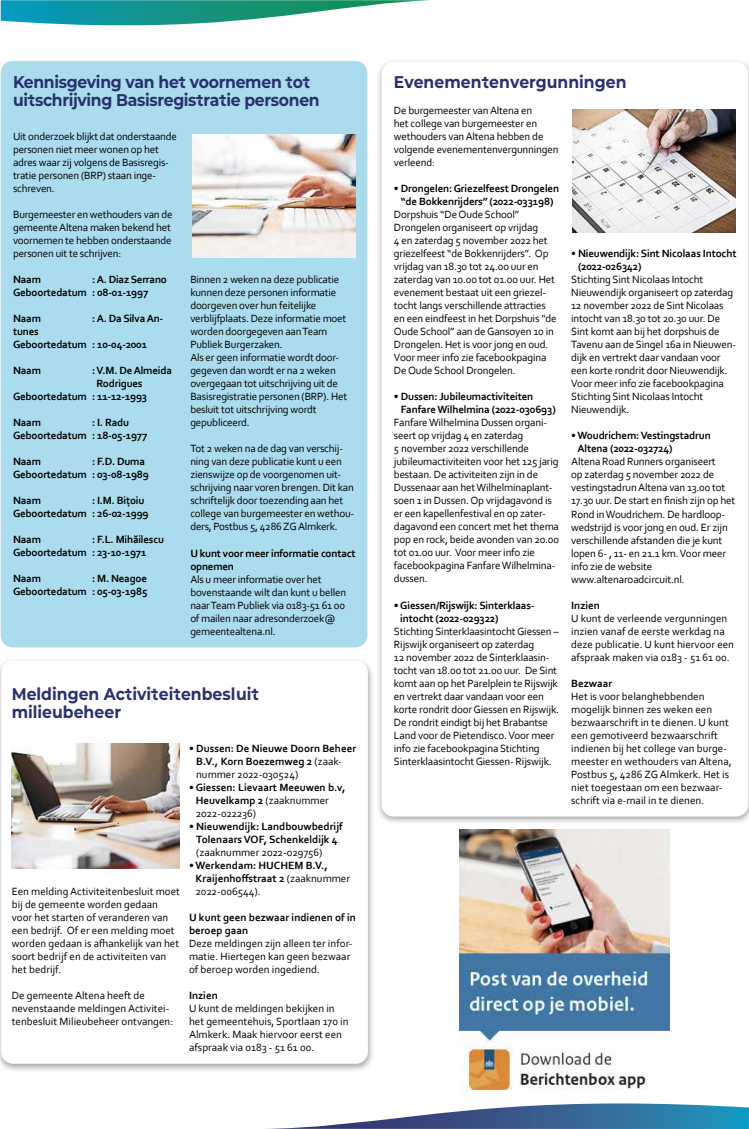
<style>
.page{position:relative;width:749px;height:1129px;background:#fff}
.page>*{position:absolute;margin:0;border:0;box-sizing:border-box;transform-origin:0 0}
.t1{font:700 17px/18px "Mont Altena";letter-spacing:-.01em;color:#29316d}
.t2{font:11px/13px "Corbel";letter-spacing:-.015em;color:#000}
.t3{font:700 11px/13px "Corbel";letter-spacing:-.015em;color:#000}
.s1{font-weight:400}
</style>
<div class="page">
<svg style="left:1px;top:0;width:430px;height:25px"></svg>
<svg style="left:293px;top:1103px;width:455px;height:25px"></svg>
<div style="left:376px;top:59px;width:372px;height:766px;background:#000;opacity:.34"></div>
<div style="left:381px;top:62px;width:367px;height:754px;background:#fff;border-radius:12px"></div>
<img style="left:572px;top:110px;width:163px;height:123px">
<div style="left:1px;top:61px;width:366px;height:586px;background:#abdcee;border-radius:12px"></div>
<img style="left:192px;top:134px;width:163px;height:123px">
<div style="left:0;top:657px;width:374px;height:415px;background:#000;opacity:.34"></div>
<div style="left:1px;top:660px;width:367px;height:403px;background:#fff;border-radius:12px"></div>
<img style="left:12px;top:743px;width:168px;height:124px">
<img style="left:459px;top:829px;width:210px;height:263px">
<h1 class="t1" style="left:13px;top:72px;width:308px">Kennisgeving van het voornemen tot uitschrijving Basisregistratie personen</h1>
<p class="t2" style="left:13px;top:130px;width:165px">Uit onderzoek blijkt dat onderstaande personen niet meer wonen op het adres waar zij volgens de Basisregis&shy;tratie personen (BRP) staan inge&shy;schreven.</p>
<p class="t2" style="left:13px;top:208px;width:161px">Burgemeester en wethouders van de gemeente Altena maken bekend het voornemen te hebben onderstaande personen uit te schrijven:</p>
<p class="t3" style="left:13px;top:273px;width:30px">Naam</p>
<p class="t3" style="left:13px;top:273px;width:155px;text-indent:79px">: A. Diaz Serrano<br>Geboortedatum : 08-01-1997</p>
<p class="t3" style="left:13px;top:312px;width:30px">Naam</p>
<p class="t3" style="left:92px;top:312px;width:73px">: A. Da Silva An-</p>
<p class="t3" style="left:13px;top:325px;width:136px">tunes<br>Geboortedatum : 10-04-2001</p>
<p class="t3" style="left:13px;top:364px;width:30px">Naam</p>
<p class="t3" style="left:92px;top:364px;width:81px">: V.M. De Almeida</p>
<p class="t3" style="left:96px;top:377px;width:48px">Rodrigues</p>
<p class="t3" style="left:13px;top:390px;width:136px">Geboortedatum : 11-12-1993</p>
<p class="t3" style="left:13px;top:416px;width:30px">Naam</p>
<p class="t2" style="left:190px;top:273px;width:158px">Binnen 2 weken na deze publicatie kunnen deze personen informatie doorgeven over hun feitelijke verblijfplaats. Deze informatie moet worden doorgegeven aan Team<br>Publiek Burgerzaken.<br>Als er geen informatie wordt door&shy;gegeven dan wordt er na 2 weken overgegaan tot uitschrijving uit de<br>Basisregistratie personen (BRP). Het besluit tot uitschrijving wordt gepubliceerd.</p>
<p class="t2" style="left:190px;top:442px;width:165px">Tot 2 weken na de dag van verschij&shy;ning van deze publicatie kunt u een zienswijze op de voorgenomen uit&shy;schrijving naar voren brengen. Dit kan schriftelijk door toezending aan het college van burgemeester en wethou&shy;ders, Postbus 5, 4286 ZG Almkerk.</p>
<p class="t3" style="left:190px;top:546px;width:167px">U kunt voor meer informatie contact opnemen</p>
<p class="t2" style="left:190px;top:572px;width:157px">Als u meer informatie over het bovenstaande wilt dan kunt u bellen naar Team Publiek via 0183-51 61 00 of mailen naar adresonderzoek@ gemeentealtena.nl.</p>
<p class="t3" style="left:13px;top:416px;width:136px;text-indent:79px">: I. Radu<br>Geboortedatum : 18-05-1977</p>
<p class="t3" style="left:13px;top:455px;width:30px">Naam</p>
<p class="t3" style="left:13px;top:455px;width:137px;text-indent:79px">: F.D. Duma<br>Geboortedatum : 03-08-1989</p>
<p class="t3" style="left:13px;top:494px;width:30px">Naam</p>
<p class="t3" style="left:13px;top:494px;width:137px;text-indent:79px">: I.M. Biţoiu<br>Geboortedatum : 26-02-1999</p>
<p class="t3" style="left:13px;top:533px;width:30px">Naam</p>
<p class="t3" style="left:13px;top:533px;width:152px;text-indent:79px">: F.L. Mihăilescu<br>Geboortedatum : 23-10-1971</p>
<p class="t3" style="left:13px;top:572px;width:30px">Naam</p>
<p class="t3" style="left:13px;top:572px;width:136px;text-align:right">: M. Neagoe<br>Geboortedatum : 05-03-1985</p>
<h1 class="t1" style="left:12px;top:683px;width:249px">Meldingen Activiteitenbesluit milieubeheer</h1>
<p class="t2" style="left:12px;top:884px;width:170px">Een melding Activiteitenbesluit moet bij de gemeente worden gedaan voor het starten of veranderen van een bedrijf. Of er een melding moet worden gedaan is afhankelijk van het soort bedrijf en de activiteiten van het bedrijf.</p>
<p class="t2" style="left:12px;top:988px;width:163px">De gemeente Altena heeft de nevenstaande meldingen Activitei&shy;tenbesluit Milieubeheer ontvangen:</p>
<p class="t3" style="left:196px;top:741px;width:161px;text-indent:-7px">• Dussen: De Nieuwe Doorn Beheer<br>B.V., Korn Boezemweg 2 <span class="s1">(zaak&shy;nummer 2022-030524)</span></p>
<p class="t3" style="left:196px;top:780px;width:151px;text-indent:-7px">• Giessen: Lievaart Meeuwen b.v,<br>Heuvelkamp 2 <span class="s1">(zaaknummer<br>2022-022236)</span></p>
<p class="t3" style="left:189px;top:819px;width:155px;text-align:center">• Nieuwendijk: Landbouwbedrijf<br>Tolenaars VOF, Schenkeldijk 4</p>
<p class="t2" style="left:196px;top:845px;width:128px">(zaaknummer 2022-029756)</p>
<p class="t3" style="left:195px;top:858px;width:156px;text-indent:-7px">• Werkendam: HUCHEM B.V.,<br>Kraijenhoffstraat 2 <span class="s1">(zaaknummer<br>2022-006544).</span></p>
<p class="t3" style="left:189px;top:910px;width:168px">U kunt geen bezwaar indienen of in beroep gaan</p>
<p class="t2" style="left:189px;top:936px;width:165px">Deze meldingen zijn alleen ter infor&shy;matie. Hiertegen kan geen bezwaar of beroep worden ingediend.</p>
<p class="t3" style="left:189px;top:988px;width:30px">Inzien</p>
<p class="t2" style="left:189px;top:1001px;width:161px">U kunt de meldingen bekijken in het gemeentehuis, Sportlaan 170 in<br>Almkerk. Maak hiervoor eerst een afspraak via 0183 - 51 61 00.</p>
<h1 class="t1" style="left:394px;top:72px;width:234px">Evenementenvergunningen</h1>
<p class="t2" style="left:394px;top:104px;width:166px">De burgemeester van Altena en<br>het college van burgemeester en wethouders van Altena hebben de volgende evenementenvergunningen verleend:</p>
<p class="t3" style="left:394px;top:182px;width:167px;text-align:center">• Drongelen: Griezelfeest Drongelen “de Bokkenrijders” (2022-033198)</p>
<p class="t2" style="left:394px;top:208px;width:164px">Dorpshuis “De Oude School” Drongelen organiseert op vrijdag<br>4 en zaterdag 5 november 2022 het griezelfeest “de Bokkenrijders”. Op vrijdag van 18.30 tot 24.00 uur en zaterdag van 10.00 tot 01.00 uur. Het evenement bestaat uit een griezel&shy;tocht langs verschillende attracties en een eindfeest in het Dorpshuis “de Oude School” aan de Gansoyen 10 in Drongelen. Het is voor jong en oud.<br>Voor meer info zie facebookpagina De Oude School Drongelen.</p>
<p class="t3" style="left:400px;top:390px;width:156px;text-indent:-7px">• Dussen: Jubileumactiviteiten<br>Fanfare Wilhelmina (2022-030693)</p>
<p class="t2" style="left:394px;top:416px;width:167px">Fanfare Wilhelmina Dussen organi&shy;seert op vrijdag 4 en zaterdag<br>5 november 2022 verschillende jubileumactiviteiten voor het 125 jarig bestaan. De activiteiten zijn in de<br>Dussenaar aan het Wilhelminaplant&shy;soen 1 in Dussen. Op vrijdagavond is er een kapellenfestival en op zater&shy;dagavond een concert met het thema pop en rock, beide avonden van 20.00 tot 01.00 uur. Voor meer info zie facebookpagina Fanfare Wilhelmina&shy;dussen.</p>
<p class="t3" style="left:400px;top:598px;width:134px;text-indent:-6px">• Giessen/Rijswijk: Sinterklaas&shy;intocht (2022-029322)</p>
<p class="t2" style="left:394px;top:624px;width:167px">Stichting Sinterklaasintocht Giessen – Rijswijk organiseert op zaterdag<br>12 november 2022 de Sinterklaasin&shy;tocht van 18.00 tot 21.00 uur. De Sint komt aan op het Parelplein te Rijswijk en vertrekt daar vandaan voor een korte rondrit door Giessen en Rijswijk.<br>De rondrit eindigt bij het Brabantse Land voor de Pietendisco. Voor meer info zie facebookpagina Stichting Sinterklaasintocht Giessen- Rijswijk.</p>
<p class="t3" style="left:578px;top:247px;width:160px;text-indent:-7px">• Nieuwendijk: Sint Nicolaas Intocht (2022-026342)</p>
<p class="t2" style="left:571px;top:273px;width:166px">Stichting Sint Nicolaas Intocht<br>Nieuwendijk organiseert op zaterdag<br>12 november 2022 de Sint Nicolaas intocht van 18.30 tot 20.30 uur. De<br>Sint komt aan bij het dorpshuis de<br>Tavenu aan de Singel 16a in Nieuwen&shy;dijk en vertrekt daar vandaan voor een korte rondrit door Nieuwendijk.<br>Voor meer info zie facebookpagina<br>Stichting Sint Nicolaas Intocht<br>Nieuwendijk.</p>
<p class="t3" style="left:577px;top:429px;width:135px;text-indent:-6px">• Woudrichem: Vestingstadrun<br>Altena (2022-032724)</p>
<p class="t2" style="left:571px;top:455px;width:166px">Altena Road Runners organiseert<br>op zaterdag 5 november 2022 de vestingstadrun Altena van 13.00 tot<br>17.30 uur. De start en finish zijn op het<br>Rond in Woudrichem. De hardloop&shy;wedstrijd is voor jong en oud. Er zijn verschillende afstanden die je kunt lopen 6- , 11- en 21.1 km. Voor meer info zie de website www.altenaroadcircuit.nl.</p>
<p class="t3" style="left:571px;top:598px;width:30px">Inzien</p>
<p class="t2" style="left:571px;top:611px;width:164px">U kunt de verleende vergunningen inzien vanaf de eerste werkdag na deze publicatie. U kunt hiervoor een afspraak maken via 0183 - 51 61 00.</p>
<p class="t3" style="left:571px;top:676px;width:43px">Bezwaar</p>
<p class="t2" style="left:571px;top:689px;width:162px">Het is voor belanghebbenden mogelijk binnen zes weken een bezwaarschrift in te dienen. U kunt een gemotiveerd bezwaarschrift indienen bij het college van burge&shy;meester en wethouders van Altena,<br>Postbus 5, 4286 ZG Almkerk. Het is niet toegestaan om een bezwaar&shy;schrift via e-mail in te dienen.</p>
</div>
